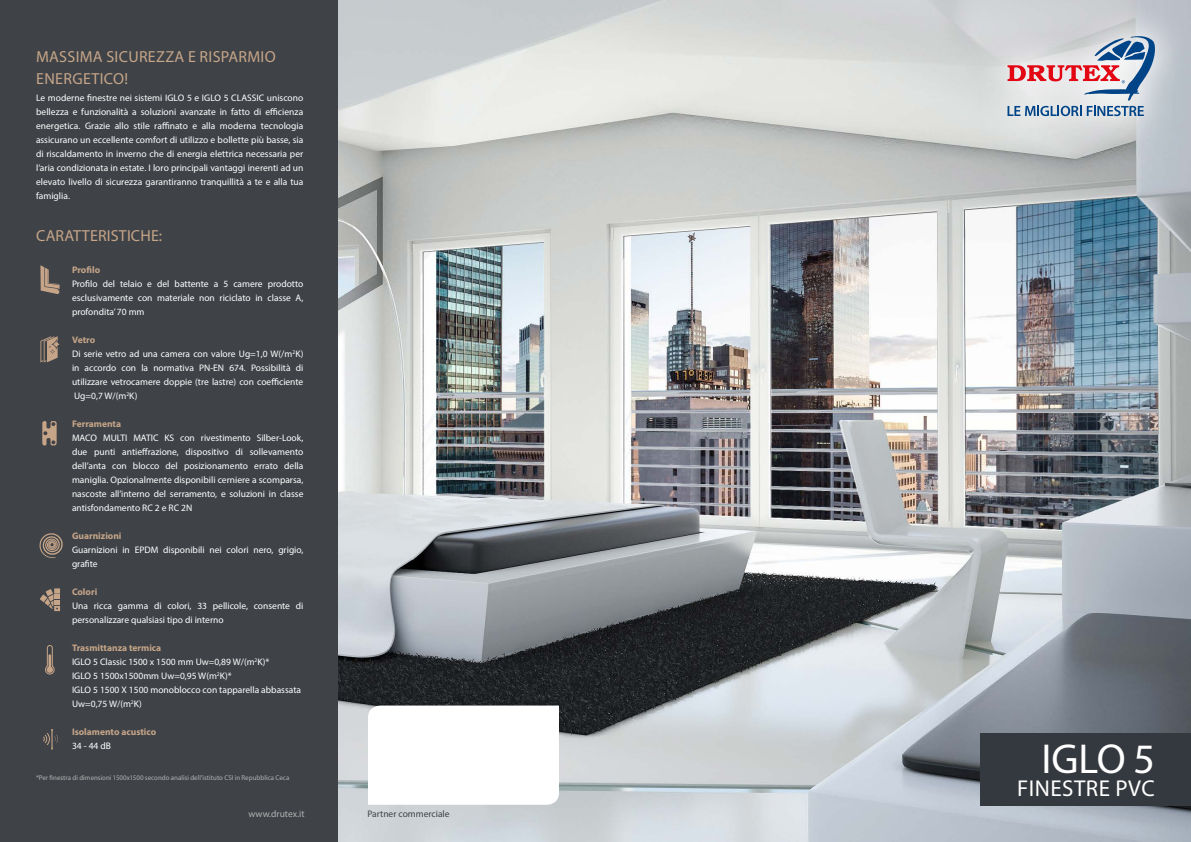
<style>
.page{position:relative;width:1191px;height:842px;background:#fff}
.page>*{position:absolute;margin:0;border:0;box-sizing:border-box;transform-origin:0 0}
.t1{font:42px "Myriad Pro";color:#fff}
.t2{font:23px "Myriad Pro";letter-spacing:.02em;color:#fff}
.t3{font:16px/22px "Myriad Pro";letter-spacing:.02em;color:#c6a588}
.t4{font:9.5px/14px "Myriad Pro";color:#fff}
.t5{font:700 9.5px "Myriad Pro";color:#c6a588}
.t6{font:9.5px "Myriad Pro";color:#3f4348}
.t7{font:9.5px "Myriad Pro";color:#b3b2b2}
.t8{font:7px "Myriad Pro";letter-spacing:.005em;color:#b3b2b2}
.s1{font-weight:700;color:#c6a588}
</style>
<div class="page">
<img style="left:337px;top:0;width:854px;height:842px">
<div style="left:981px;top:734px;width:210px;height:72px;background:#34393f"></div>
<div style="left:0;top:0;width:337px;height:842px;background:#3f4348"></div>
<svg style="left:368px;top:705px;width:191px;height:100px"></svg>
<svg style="left:974px;top:3px;width:214px;height:147px;background:#cdd1d4"></svg>
<svg style="left:1007px;top:36px;width:148px;height:80px;background:#beb8c5"></svg>
<svg style="left:42px;top:421px;width:15px;height:24px"></svg>
<svg style="left:45px;top:645px;width:10px;height:29px"></svg>
<svg style="left:40px;top:588px;width:20px;height:23px"></svg>
<svg style="left:40px;top:336px;width:18px;height:26px"></svg>
<svg style="left:40px;top:265px;width:20px;height:29px"></svg>
<svg style="left:43px;top:729px;width:15px;height:20px"></svg>
<svg style="left:39px;top:533px;width:24px;height:25px"></svg>
<h3 class="t3" style="left:36px;top:46px;width:241px">MASSIMA SICUREZZA E RISPARMIO<br>ENERGETICO!</h3>
<p class="t4" style="left:36px;top:90px;width:269px;text-align:justify">Le moderne finestre nei sistemi IGLO 5 e IGLO 5 CLASSIC uniscono bellezza e funzionalità a soluzioni avanzate in fatto di efficienza energetica. Grazie allo stile raffinato e alla moderna tecnologia assicurano un eccellente comfort di utilizzo e bollette più basse, sia di riscaldamento in inverno che di energia elettrica necessaria per l’aria condizionata in estate. I loro principali vantaggi inerenti ad un elevato livello di sicurezza garantiranno tranquillità a te e alla tua famiglia.</p>
<h3 class="t3" style="left:36px;top:224px;width:127px">CARATTERISTICHE:</h3>
<p class="t5" style="left:72px;top:264px;width:30px">Profilo</p>
<p class="t4" style="left:72px;top:277px;width:233px;text-align:justify">Profilo del telaio e del battente a 5 camere prodotto esclusivamente con materiale non riciclato in classe A, profondita’ 70 mm</p>
<p class="t4" style="left:72px;top:333px;width:233px"><span class="s1">Vetro<br></span>Di serie vetro ad una camera con valore Ug=1,0 W(/m<sup>2</sup>K) in accordo con la normativa PN-EN 674. Possibilità di utilizzare vetrocamere doppie (tre lastre) con coefficiente Ug=0,7 W/(m<sup>2</sup>K)</p>
<p class="t5" style="left:72px;top:418px;width:51px">Ferramenta</p>
<p class="t4" style="left:72px;top:431px;width:233px;text-align:justify">MACO MULTI MATIC KS con rivestimento Silber-Look, due punti antieffrazione, dispositivo di sollevamento dell’anta con blocco del posizionamento errato della maniglia. Opzionalmente disponibili cerniere a scomparsa, nascoste all’interno del serramento, e soluzioni in classe antisfondamento RC 2 e RC 2N</p>
<p class="t5" style="left:72px;top:530px;width:51px">Guarnizioni</p>
<p class="t4" style="left:72px;top:543px;width:233px">Guarnizioni in EPDM disponibili nei colori nero, grigio, grafite</p>
<p class="t5" style="left:72px;top:586px;width:27px">Colori</p>
<p class="t4" style="left:72px;top:599px;width:233px">Una ricca gamma di colori, 33 pellicole, consente di personalizzare qualsiasi tipo di interno</p>
<p class="t4" style="left:72px;top:641px;width:230px"><span class="s1">Trasmittanza termica<br></span>IGLO 5 Classic 1500 x 1500 mm Uw=0,89 W/(m<sup>2</sup>K)*<br>IGLO 5 1500x1500mm Uw=0,95 W(m<sup>2</sup>K)*<br>IGLO 5 1500 X 1500 monoblocco con tapparella abbassata Uw=0,75 W/(m<sup>2</sup>K)</p>
<p class="t5" style="left:72px;top:726px;width:86px">Isolamento acustico</p>
<p class="t4" style="left:72px;top:739px;width:40px">34 - 44 dB</p>
<p class="t8" style="left:36px;top:773px;width:255px">*Per finestra di dimensioni 1500x1500 secondo analisi dell’istituto CSI in Repubblica Ceca</p>
<p class="t7" style="left:248px;top:807px;width:58px">www.drutex.it</p>
<p class="t6" style="left:367px;top:807px;width:84px">Partner commerciale</p>
<h1 class="t1" style="left:1041px;top:733px;width:115px">IGLO 5</h1>
<h2 class="t2" style="left:1017px;top:774px;width:139px">FINESTRE PVC</h2>
</div>
